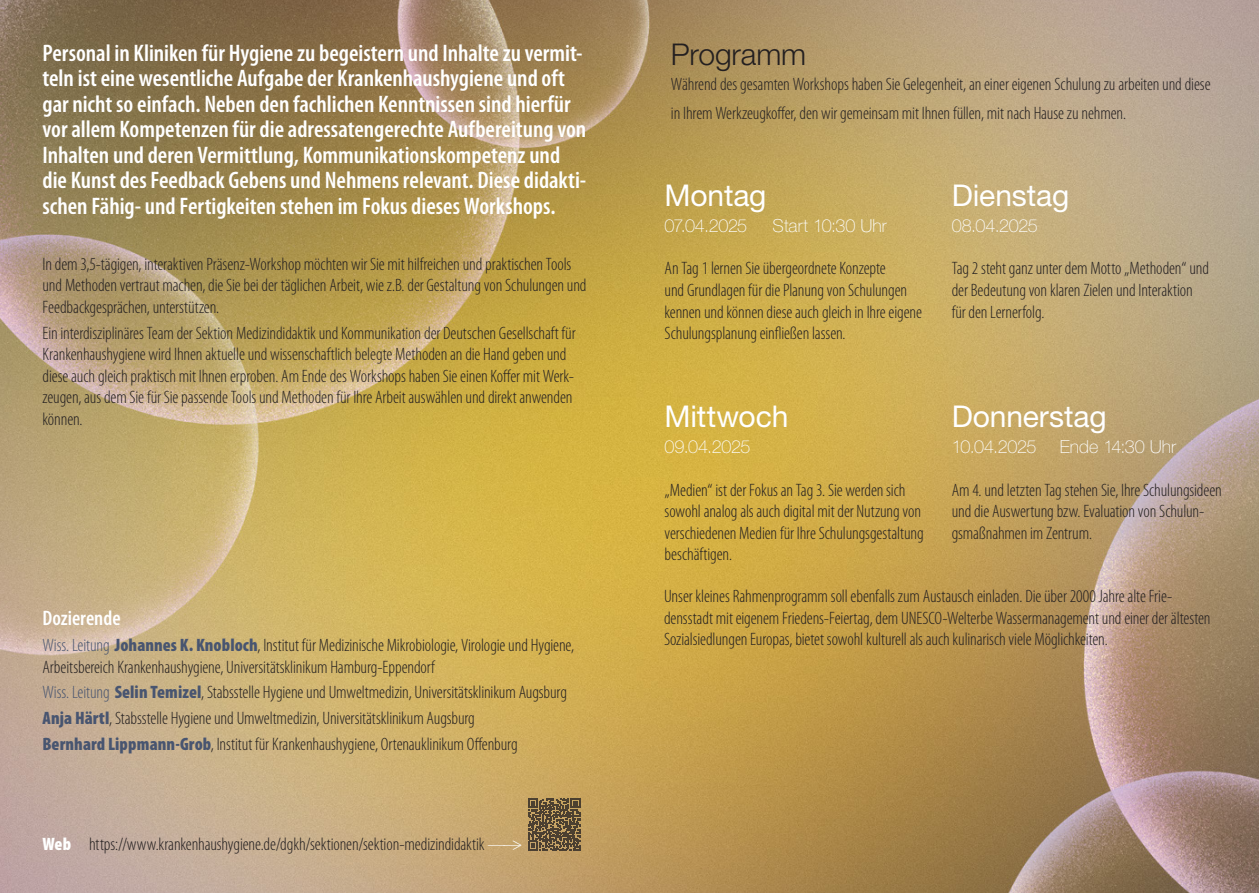
<style>
.page{position:relative;width:1259px;height:893px;background:#fff}
.page>*{position:absolute;margin:0;border:0;box-sizing:border-box;transform-origin:0 0}
.h3__Datum__white{font:30px "Helvetica Neue LT Std";letter-spacing:-.005em;color:#fff}
.t1{font:300 30px "Helvetica Neue LT Std";letter-spacing:-.005em;color:#231f20}
.h5_Program_Head_White{font:600 condensed 24px/25.5px "Myriad Pro";color:#fff}
.Programm_Head{font:600 condensed 21px "Myriad Pro";color:#fff}
.Programm_Standard{font:300 condensed 18px/21.6px "Myriad Pro";letter-spacing:-.005em;color:#231f20}
.Programm_no_hyphen{font:300 condensed 18px/21.6px "Myriad Pro";letter-spacing:-.01em;color:#231f20}
.Preise{font:300 condensed 18px/28.5px "Myriad Pro";letter-spacing:-.01em;color:#231f20}
.Program_Inset_Info{font:300 condensed 18px "Myriad Pro";letter-spacing:-.005em;color:#231f20}
.h3__Datum__white-2{font:100 18px "Helvetica Neue LT Std";letter-spacing:-.005em;color:#fff}
.s1{color:#485570}
.s2{font-weight:900;color:#485570}
.s3{font-weight:900;color:#fff}
.s4{color:#fff}
</style>
<div class="page">
<img style="left:0;top:0;width:1259px;height:893px">
<svg style="left:528px;top:798px;width:52px;height:53px;background:#705d40"></svg>
<p class="h5_Program_Head_White" style="left:43px;top:39px;width:545px">Personal in Kliniken für Hygiene zu begeistern und Inhalte zu vermit&shy;teln ist eine wesentliche Aufgabe der Krankenhaushygiene und oft gar nicht so einfach. Neben den fachlichen Kenntnissen sind hierfür vor allem Kompetenzen für die adressatengerechte Aufbereitung von Inhalten und deren Vermittlung, Kommunikationskompetenz und die Kunst des Feedback Gebens und Nehmens relevant. Diese didakti&shy;schen Fähig- und Fertigkeiten stehen im Fokus dieses Workshops.</p>
<p class="Programm_Standard" style="left:43px;top:253px;width:545px">In dem 3,5-tägigen, interaktiven Präsenz-Workshop möchten wir Sie mit hilfreichen und praktischen Tools und Methoden vertraut machen, die Sie bei der täglichen Arbeit, wie z.B. der Gestaltung von Schulungen und<br>Feedbackgesprächen, unterstützen.</p>
<p class="Programm_Standard" style="left:43px;top:322px;width:534px">Ein interdisziplinäres Team der Sektion Medizindidaktik und Kommunikation der Deutschen Gesellschaft für Krankenhaushygiene wird Ihnen aktuelle und wissenschaftlich belegte Methoden an die Hand geben und diese auch gleich praktisch mit Ihnen erproben. Am Ende des Workshops haben Sie einen Koffer mit Werk&shy;zeugen, aus dem Sie für Sie passende Tools und Methoden für Ihre Arbeit auswählen und direkt anwenden können.</p>
<p class="Programm_Head" style="left:43px;top:605px;width:80px">Dozierende</p>
<p class="Programm_no_hyphen" style="left:43px;top:634px;width:533px"><span class="s1">Wiss. Leitung</span> <span class="s2">Johannes K. Knobloch</span>, Institut für Medizinische Mikrobiologie, Virologie und Hygiene,<br>Arbeitsbereich Krankenhaushygiene, Universitätsklinikum Hamburg-Eppendorf</p>
<p class="Programm_no_hyphen" style="left:43px;top:682px;width:526px"><span class="s1">Wiss. Leitung</span> <span class="s2">Selin Temizel</span>, Stabsstelle Hygiene und Umweltmedizin, Universitätsklinikum Augsburg</p>
<p class="Programm_no_hyphen" style="left:43px;top:707px;width:434px"><span class="s2">Anja Härtl</span>, Stabsstelle Hygiene und Umweltmedizin, Universitätsklinikum Augsburg</p>
<p class="Programm_no_hyphen" style="left:43px;top:733px;width:476px"><span class="s2">Bernhard Lippmann-Grob</span>, Institut für Krankenhaushygiene, Ortenauklinikum Offenburg</p>
<p class="Program_Inset_Info" style="left:43px;top:834px;width:481px"><span class="s3">Web</span> https://www.krankenhaushygiene.de/dgkh/sektionen/sektion-medizindidaktik <span class="s4">——&gt;</span></p>
<p class="t1" style="left:671px;top:36px;width:137px">Programm</p>
<p class="Preise" style="left:671px;top:70px;width:541px">Während des gesamten Workshops haben Sie Gelegenheit, an einer eigenen Schulung zu arbeiten und diese in Ihrem Werkzeugkoffer, den wir gemeinsam mit Ihnen füllen, mit nach Hause zu nehmen.</p>
<p class="h3__Datum__white" style="left:664px;top:178px;width:103px">Montag</p>
<p class="h3__Datum__white-2" style="left:664px;top:215px;width:84px">07.04.2025</p>
<p class="h3__Datum__white-2" style="left:772px;top:215px;width:116px">Start 10:30 Uhr</p>
<p class="Programm_Standard" style="left:664px;top:258px;width:259px">An Tag 1 lernen Sie übergeordnete Konzepte<br>und Grundlagen für die Planung von Schulungen kennen und können diese auch gleich in Ihre eigene Schulungsplanung einfließen lassen.</p>
<p class="h3__Datum__white" style="left:664px;top:399px;width:125px">Mittwoch</p>
<p class="h3__Datum__white-2" style="left:664px;top:436px;width:87px">09.04.2025</p>
<p class="Programm_Standard" style="left:664px;top:479px;width:261px">„Medien“ ist der Fokus an Tag 3. Sie werden sich sowohl analog als auch digital mit der Nutzung von verschiedenen Medien für Ihre Schulungsgestaltung beschäftigen.</p>
<p class="h3__Datum__white" style="left:951px;top:178px;width:119px">Dienstag</p>
<p class="h3__Datum__white-2" style="left:951px;top:215px;width:88px">08.04.2025</p>
<p class="Programm_Standard" style="left:951px;top:258px;width:259px">Tag 2 steht ganz unter dem Motto „Methoden“ und der Bedeutung von klaren Zielen und Interaktion für den Lernerfolg.</p>
<p class="h3__Datum__white" style="left:951px;top:399px;width:156px">Donnerstag</p>
<p class="h3__Datum__white-2" style="left:951px;top:436px;width:86px">10.04.2025</p>
<p class="h3__Datum__white-2" style="left:1059px;top:436px;width:118px">Ende 14:30 Uhr</p>
<p class="Programm_Standard" style="left:951px;top:479px;width:272px">Am 4. und letzten Tag stehen Sie, Ihre Schulungsideen und die Auswertung bzw. Evaluation von Schulun&shy;gsmaßnahmen im Zentrum.</p>
<p class="Programm_Standard" style="left:664px;top:585px;width:548px">Unser kleines Rahmenprogramm soll ebenfalls zum Austausch einladen. Die über 2000 Jahre alte Frie&shy;densstadt mit eigenem Friedens-Feiertag, dem UNESCO-Welterbe Wassermanagement und einer der ältesten<br>Sozialsiedlungen Europas, bietet sowohl kulturell als auch kulinarisch viele Möglichkeiten.</p>
</div>
